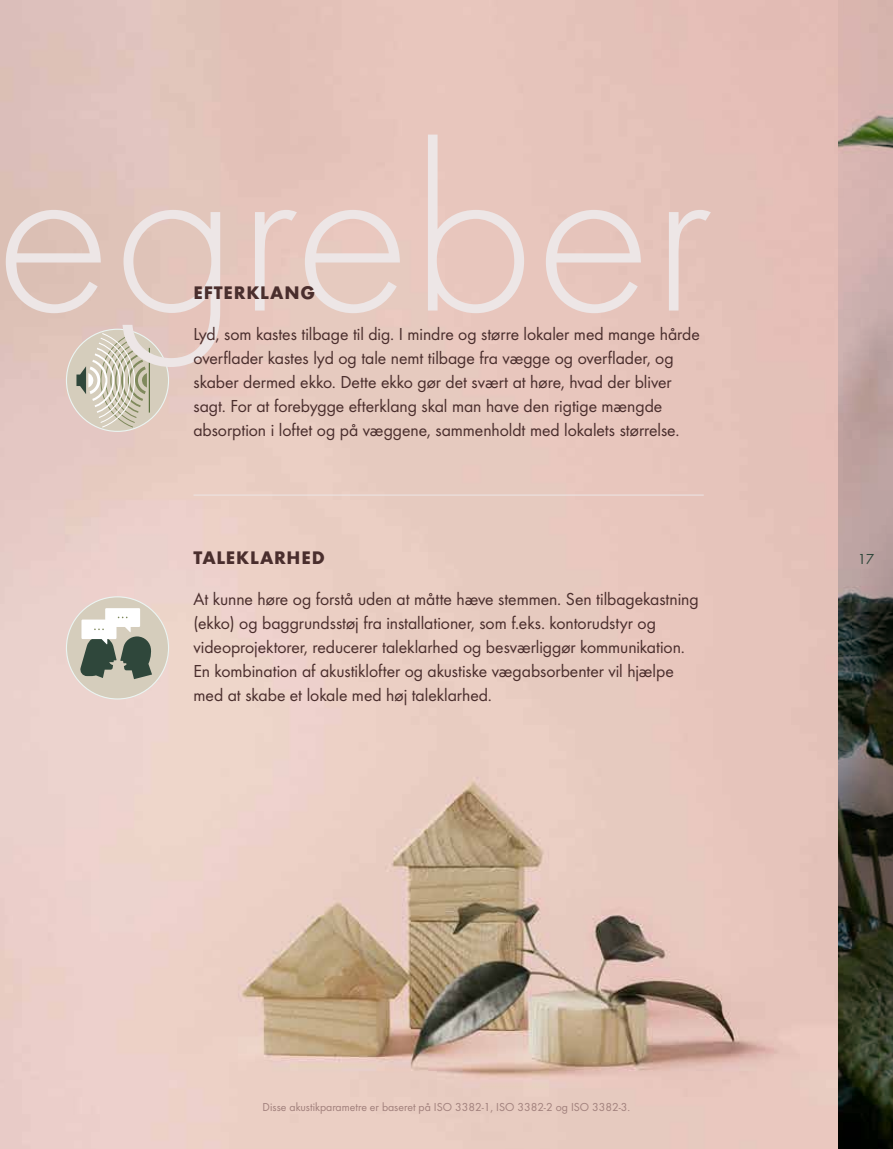
<style>
.page{position:relative;width:893px;height:1149px;background:#fff}
.page>*{position:absolute;margin:0;border:0;box-sizing:border-box;transform-origin:0 0}
.t1{font:300 241.2px "Futura";color:#ede6e6}
.t2{font:700 18.9px "Futura";letter-spacing:.04em;color:#4a2e2d}
.t3{font:18px/24px "Futura Boo";letter-spacing:-.005em;color:#4a2e2d}
.t4{font:15px "Futura Boo";color:#2f473b}
.t5{font:12px "Futura Boo";color:#a1807c}
</style>
<div class="page">
<img style="left:0;top:0;width:839px;height:1148px">
<img style="left:839px;top:0;width:54px;height:1148px">
<hr style="left:193px;top:494px;width:511px;height:1px;background:#ede6e6">
<div style="left:66px;top:329px;width:103px;height:102px;background:#d5cdbc;border-radius:50%"></div>
<hr style="left:149px;top:348px;width:1px;height:64px;background:#455e27">
<svg style="left:76px;top:330px;width:71px;height:100px"></svg>
<div style="left:66px;top:596px;width:103px;height:102px;background:#d5cdbc;border-radius:50%"></div>
<svg style="left:79px;top:608px;width:73px;height:71px"></svg>
<h1 class="t1" style="left:-5px;top:94px;width:721px">egreber</h1>
<p class="t2" style="left:193px;top:281px;width:123px">EFTERKLANG</p>
<p class="t3" style="left:193px;top:322px;width:508px">Lyd, som kastes tilbage til dig. I mindre og større lokaler med mange hårde overflader kastes lyd og tale nemt tilbage fra vægge og overflader, og skaber dermed ekko. Dette ekko gør det svært at høre, hvad der bliver sagt. For at forebygge efterklang skal man have den rigtige mængde absorption i loftet og på væggene, sammenholdt med lokalets størrelse.</p>
<p class="t2" style="left:193px;top:545px;width:133px">TALEKLARHED</p>
<p class="t3" style="left:193px;top:586px;width:507px">At kunne høre og forstå uden at måtte hæve stemmen. Sen tilbagekastning (ekko) og baggrundsstøj fra installationer, som f.eks. kontorudstyr og videoprojektorer, reducerer taleklarhed og besværliggør kommunikation.<br>En kombination af akustiklofter og akustiske vægabsorbenter vil hjælpe med at skabe et lokale med høj taleklarhed.</p>
<p class="t4" style="left:858px;top:550px;width:18px">17</p>
<p class="t5" style="left:263px;top:1099px;width:369px">Disse akustikparametre er baseret på ISO 3382-1, ISO 3382-2 og ISO 3382-3.</p>
</div>
